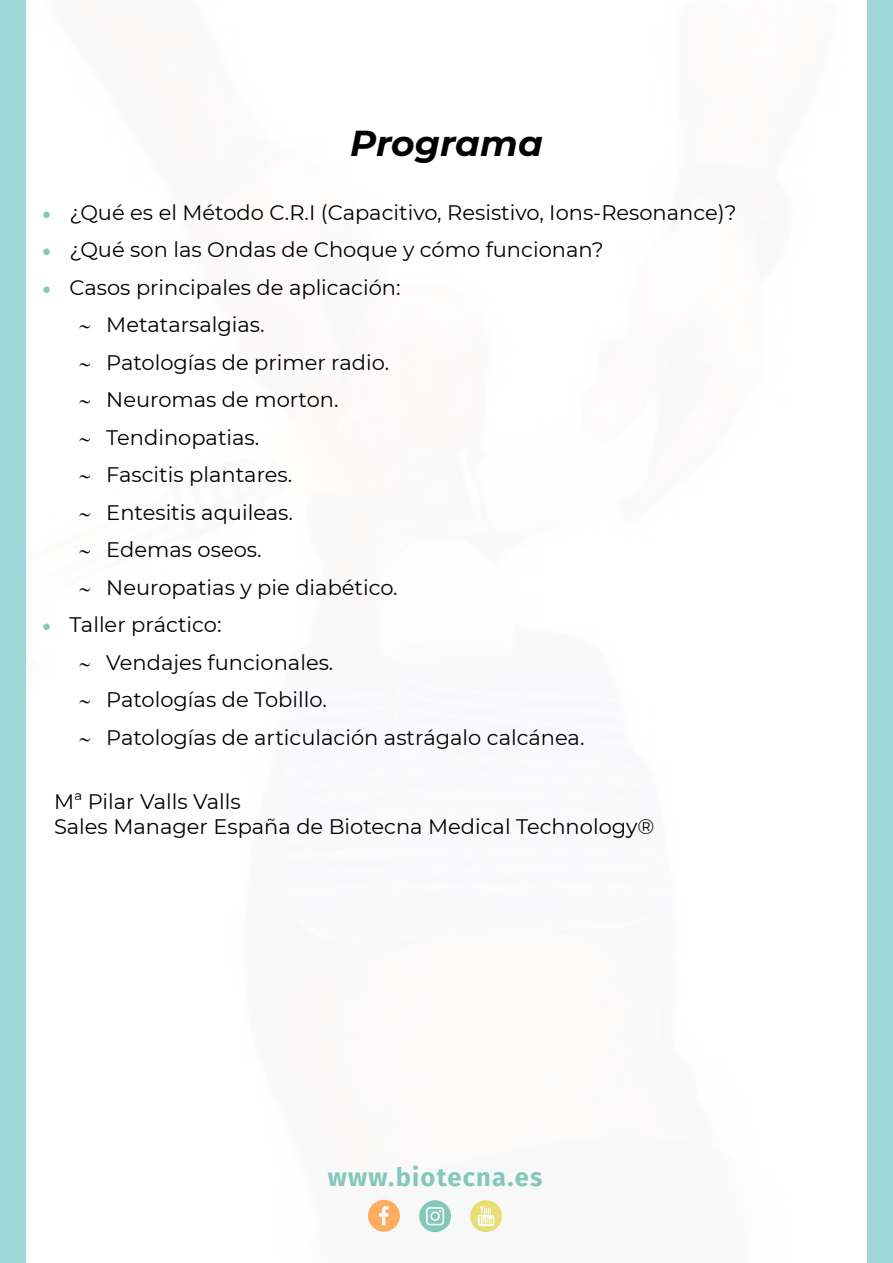
<style>
.page{position:relative;width:893px;height:1263px;background:#fff}
.page>*{position:absolute;margin:0;border:0;box-sizing:border-box;transform-origin:0 0}
.t1{font:italic 700 36px "Montserrat";color:#000}
.t2{font:700 25.5px "Fira Sans";letter-spacing:.05em;color:#84c8bc}
.t3{font:21px/37.5px "Montserrat";color:#000}
.s1{color:#84c8bc}
</style>
<div class="page">
<div style="left:0;top:0;width:26px;height:1263px;background:#9fd7d7"></div>
<div style="left:867px;top:0;width:26px;height:1263px;background:#9fd7d7"></div>
<div style="left:368px;top:1200px;width:32px;height:32px;background:#ffad60;border-radius:50%"></div>
<svg style="left:379px;top:1206px;width:10px;height:19px"></svg>
<div style="left:419px;top:1200px;width:32px;height:32px;background:#84c8bc;border-radius:50%"></div>
<svg style="left:426px;top:1207px;width:18px;height:18px"></svg>
<div style="left:470px;top:1200px;width:32px;height:32px;background:#e9dd76;border-radius:50%"></div>
<svg style="left:477px;top:1206px;width:18px;height:20px"></svg>
<h1 class="t1" style="left:350px;top:117px;width:194px">Programa</h1>
<p class="t3" style="left:43px;top:193px;width:696px"><span class="s1">•</span> ¿Qué es el Método C.R.I (Capacitivo, Resistivo, Ions-Resonance)?</p>
<p class="t3" style="left:43px;top:230px;width:563px"><span class="s1">•</span> ¿Qué son las Ondas de Choque y cómo funcionan?</p>
<p class="t3" style="left:79px;top:268px;width:323px;text-indent:-37px"><span class="s1">•</span> Casos principales de aplicación: ∼ Metatarsalgias.<br>∼ Patologı ́as de primer radio. ∼ Neuromas de morton.<br>∼ Tendinopatias.<br>∼ Fascitis plantares.<br>∼ Entesitis aquileas.<br>∼ Edemas oseos.<br>∼ Neuropatias y pie diabético.</p>
<p class="t3" style="left:79px;top:605px;width:507px;text-indent:-37px"><span class="s1">•</span> Taller práctico:<br>∼ Vendajes funcionales.<br>∼ Patologías de Tobillo.<br>∼ Patologías de articulación astrágalo calcánea.</p>
<p class="t3" style="left:54px;top:788px;width:602px;line-height:25.2px">Mª Pilar Valls Valls<br>Sales Manager España de Biotecna Medical Technology®</p>
<p class="t2" style="left:328px;top:1156px;width:216px">www.biotecna.es</p>
</div>
